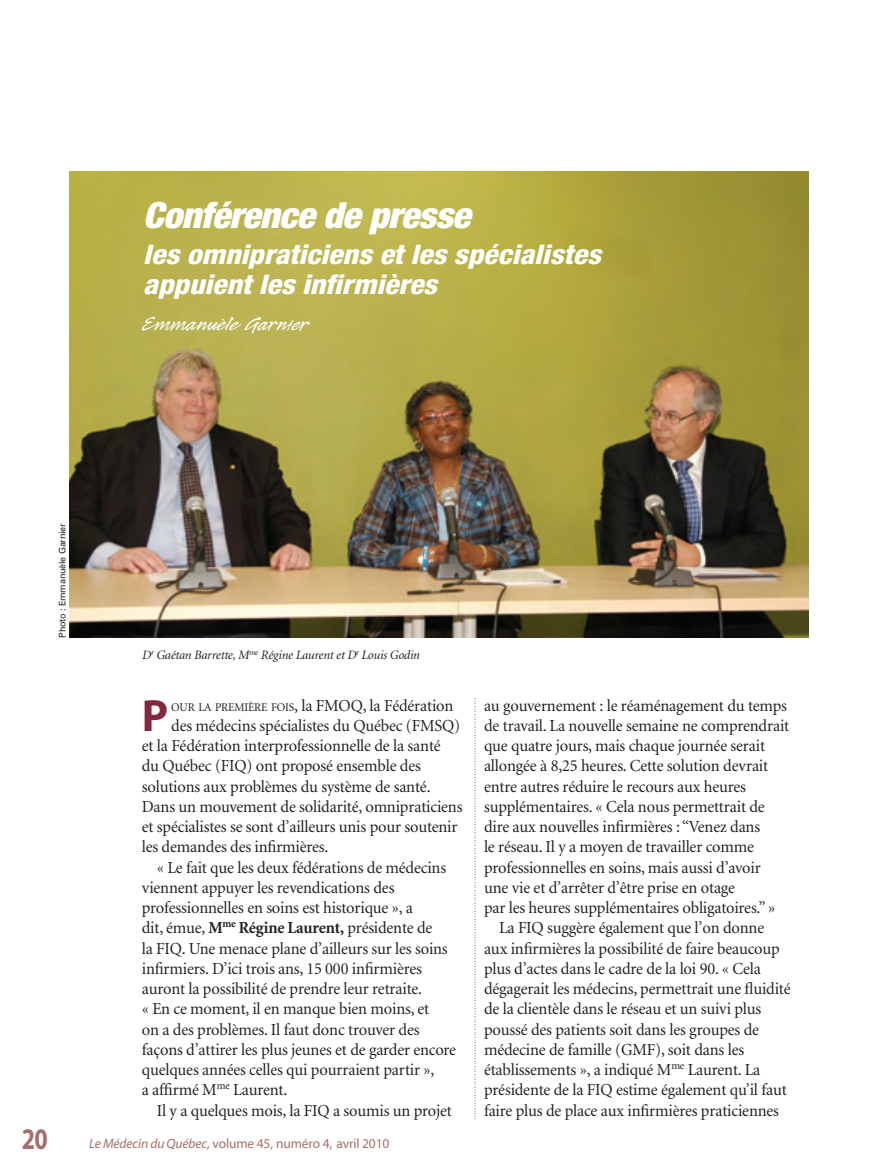
<style>
.page{position:relative;width:878px;height:1175px;background:#fff}
.page>*{position:absolute;margin:0;border:0;box-sizing:border-box;transform-origin:0 0}
.t1{font:700 45.3px "Myriad";color:#82293f}
.t2{font:italic 900 condensed 36px "Helvetica Neue";color:#fff;scale:1.05 1}
.t3{font:700 30px "Myriad";color:#a56e6c;scale:.8 1}
.t4{font:italic 800 condensed 27px/30px "Helvetica Neue";color:#fff;scale:1.1 1}
.t5{font:22.5px "Legault Std";color:#fff;scale:1.2 1}
.t6{font:16.8px "Minion";letter-spacing:-.01em;color:#231f20}
.t7{font:13.5px "Myriad";letter-spacing:-.01em;color:#a56e6c}
.t8{font:italic 12.75px "Minion";letter-spacing:-.015em;color:#231f20}
.t9{font:9px "Univers";letter-spacing:-.015em;color:#231f20}
.s1{font-size:11.85px}
.s2{font-weight:700}
.s3{font-style:italic}
</style>
<div class="page">
<svg style="left:474px;top:698px;width:1px;height:422px"></svg>
<img style="left:70px;top:172px;width:738px;height:466px">
<h2 class="t2" style="left:143px;top:202px;width:320px">Conférence de presse</h2>
<h3 class="t4" style="left:143px;top:242px;width:422px">les omnipraticiens et les spécialistes appuient les infirmières</h3>
<h3 class="t5" style="left:143px;top:309px;width:140px">Emmanuèle Garnier</h3>
<p class="t9" style="left:59px;top:638px;width:116px;rotate:-90deg">Photo : Emmanuèle Garnier</p>
<h3 class="t3" style="left:22px;top:1127px;width:34px">20</h3>
<p class="t8" style="left:142px;top:650px;width:279px">D<sup>r</sup> Gaétan Barrette, M<sup>me</sup> Régine Laurent et D<sup>r</sup> Louis Godin</p>
<h1 class="t1" style="left:142px;top:698px;width:28px">P</h1>
<p class="t6" style="left:171px;top:698px;width:284px"><span class="s1">OUR LA PREMIÈRE FOIS</span>, la FMOQ, la Fédération</p>
<p class="t6" style="left:171px;top:719px;width:290px">des médecins spécialistes du Québec (FMSQ)</p>
<p class="t6" style="left:142px;top:739px;width:300px">et la Fédération interprofessionnelle de la santé</p>
<p class="t6" style="left:142px;top:759px;width:280px">du Québec (FIQ) ont proposé ensemble des</p>
<p class="t6" style="left:142px;top:779px;width:290px">solutions aux problèmes du système de santé.</p>
<p class="t6" style="left:142px;top:800px;width:322px">Dans un mouvement de solidarité, omnipraticiens</p>
<p class="t6" style="left:142px;top:820px;width:317px">et spécialistes se sont d’ailleurs unis pour soutenir</p>
<p class="t6" style="left:142px;top:840px;width:188px">les demandes des infirmières.</p>
<p class="t6" style="left:157px;top:860px;width:291px">« Le fait que les deux fédérations de médecins</p>
<p class="t6" style="left:142px;top:881px;width:254px">viennent appuyer les revendications des</p>
<p class="t6" style="left:142px;top:901px;width:272px">professionnelles en soins est historique », a</p>
<p class="t6" style="left:142px;top:921px;width:292px">dit, émue, <span class="s2">M</span><sup>me</sup> <span class="s2">Régine Laurent,</span> présidente de</p>
<p class="t6" style="left:142px;top:941px;width:307px">la FIQ. Une menace plane d’ailleurs sur les soins</p>
<p class="t6" style="left:142px;top:962px;width:282px">infirmiers. D’ici trois ans, 15 000 infirmières</p>
<p class="t6" style="left:142px;top:982px;width:282px">auront la possibilité de prendre leur retraite.</p>
<p class="t6" style="left:142px;top:1002px;width:289px">« En ce moment, il en manque bien moins, et</p>
<p class="t6" style="left:142px;top:1022px;width:279px">on a des problèmes. Il faut donc trouver des</p>
<p class="t6" style="left:142px;top:1043px;width:316px">façons d’attirer les plus jeunes et de garder encore</p>
<p class="t6" style="left:142px;top:1063px;width:294px">quelques années celles qui pourraient partir »,</p>
<p class="t6" style="left:142px;top:1083px;width:147px">a affirmé M<sup>me</sup> Laurent.</p>
<p class="t6" style="left:157px;top:1103px;width:297px">Il y a quelques mois, la FIQ a soumis un projet</p>
<p class="t7" style="left:89px;top:1138px;width:301px"><span class="s3">Le Médecin du Québec,</span> volume 45, numéro 4, avril 2010</p>
<p class="t6" style="left:484px;top:698px;width:304px">au gouvernement : le réaménagement du temps</p>
<p class="t6" style="left:484px;top:719px;width:307px">de travail. La nouvelle semaine ne comprendrait</p>
<p class="t6" style="left:484px;top:739px;width:282px">que quatre jours, mais chaque journée serait</p>
<p class="t6" style="left:484px;top:759px;width:286px">allongée à 8,25 heures. Cette solution devrait</p>
<p class="t6" style="left:484px;top:779px;width:263px">entre autres réduire le recours aux heures</p>
<p class="t6" style="left:484px;top:800px;width:282px">supplémentaires. « Cela nous permettrait de</p>
<p class="t6" style="left:484px;top:820px;width:278px">dire aux nouvelles infirmières : “Venez dans</p>
<p class="t6" style="left:484px;top:840px;width:271px">le réseau. Il y a moyen de travailler comme</p>
<p class="t6" style="left:484px;top:860px;width:278px">professionnelles en soins, mais aussi d’avoir</p>
<p class="t6" style="left:484px;top:881px;width:252px">une vie et d’arrêter d’être prise en otage</p>
<p class="t6" style="left:484px;top:901px;width:293px">par les heures supplémentaires obligatoires.” »</p>
<p class="t6" style="left:499px;top:921px;width:267px">La FIQ suggère également que l’on donne</p>
<p class="t6" style="left:484px;top:941px;width:297px">aux infirmières la possibilité de faire beaucoup</p>
<p class="t6" style="left:484px;top:962px;width:278px">plus d’actes dans le cadre de la loi 90. « Cela</p>
<p class="t6" style="left:484px;top:982px;width:308px">dégagerait les médecins, permettrait une fluidité</p>
<p class="t6" style="left:484px;top:1002px;width:279px">de la clientèle dans le réseau et un suivi plus</p>
<p class="t6" style="left:484px;top:1022px;width:276px">poussé des patients soit dans les groupes de</p>
<p class="t6" style="left:484px;top:1043px;width:262px">médecine de famille (GMF), soit dans les</p>
<p class="t6" style="left:484px;top:1063px;width:278px">établissements », a indiqué M<sup>me</sup> Laurent. La</p>
<p class="t6" style="left:484px;top:1083px;width:304px">présidente de la FIQ estime également qu’il faut</p>
<p class="t6" style="left:484px;top:1103px;width:296px">faire plus de place aux infirmières praticiennes</p>
</div>
